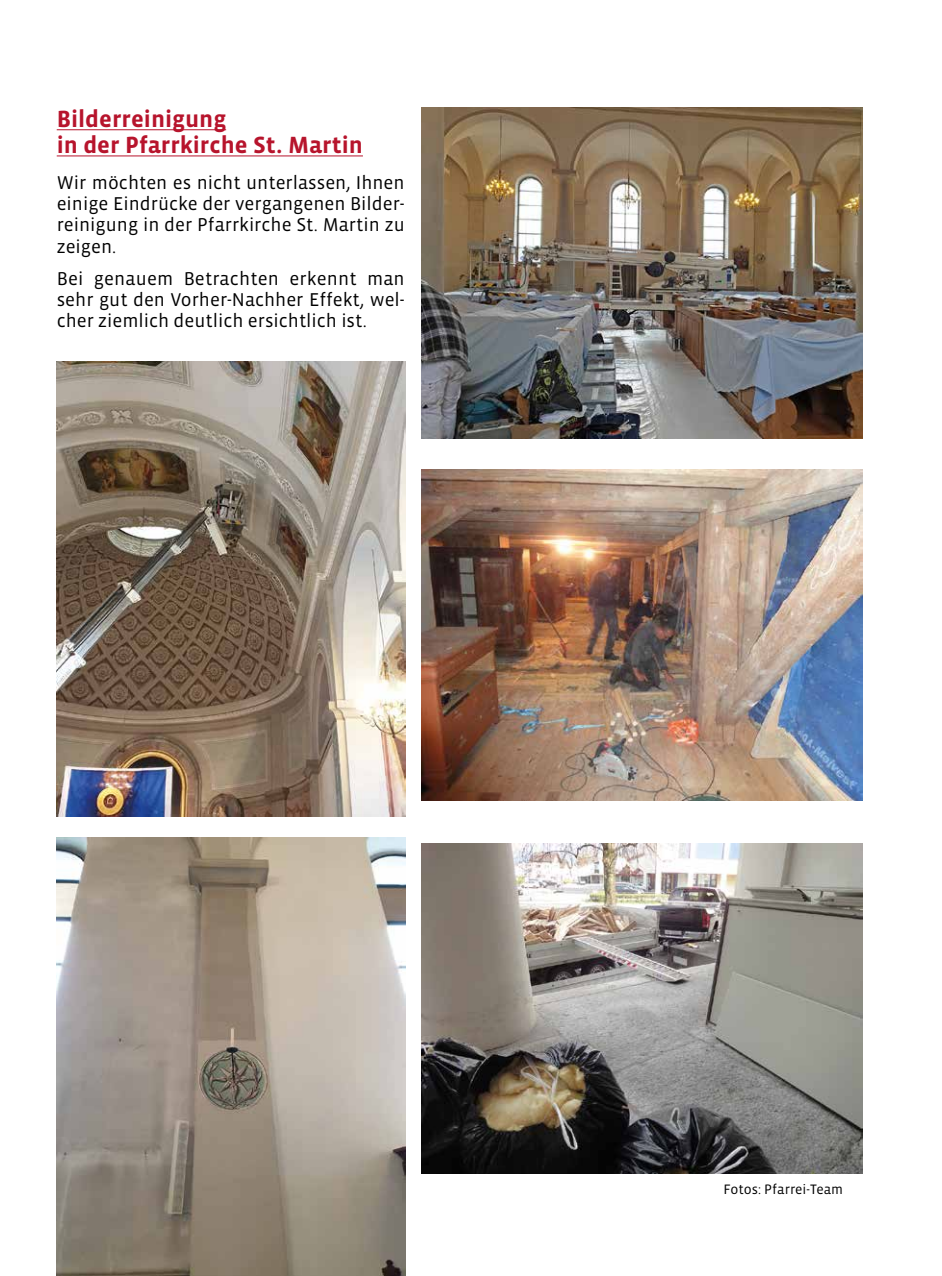
<style>
.page{position:relative;width:942px;height:1276px;background:#fff}
.page>*{position:absolute;margin:0;border:0;box-sizing:border-box;transform-origin:0 0}
.t1{font:700 24px/26.2px "Vista Sans";color:#b7142c}
.t2{font:19px/21.2px "Vista Sans";color:#000;text-align:justify}
.t3{font:14px "Vista Sans";color:#000}
</style>
<div class="page">
<hr style="left:57px;top:129px;width:169px;height:1px;background:#b7142c">
<hr style="left:57px;top:156px;width:306px;height:1px;background:#b7142c">
<img style="left:421px;top:108px;width:441px;height:330px">
<img style="left:57px;top:838px;width:348px;height:438px">
<img style="left:57px;top:361px;width:348px;height:455px">
<img style="left:421px;top:469px;width:441px;height:331px">
<img style="left:421px;top:843px;width:441px;height:331px">
<p class="t1" style="left:57px;top:106px;width:307px">Bilderreinigung<br>in der Pfarrkirche St. Martin</p>
<p class="t2" style="left:57px;top:172px;width:349px">Wir möchten es nicht unterlassen, Ihnen einige Eindrücke der vergangenen Bilder&shy;reinigung in der Pfarrkirche St. Martin zu zeigen.</p>
<p class="t2" style="left:57px;top:268px;width:349px">Bei genauem Betrachten erkennt man sehr gut den Vorher-Nachher Effekt, wel&shy;cher ziemlich deutlich ersichtlich ist.</p>
<p class="t3" style="left:723px;top:1182px;width:121px">Fotos: Pfarrei-Team</p>
</div>
